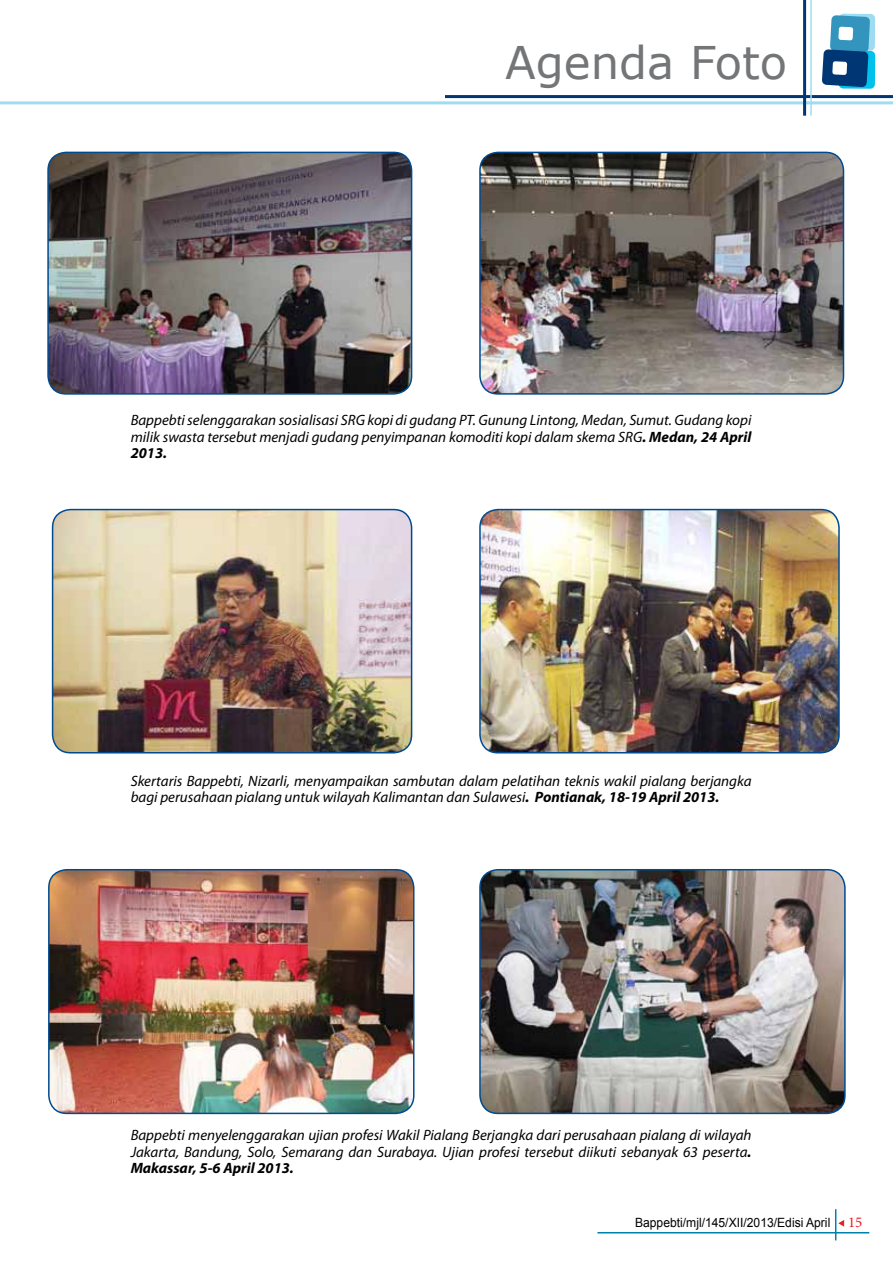
<style>
.page{position:relative;width:893px;height:1263px;background:#fff}
.page>*{position:absolute;margin:0;border:0;box-sizing:border-box;transform-origin:0 0}
.t1{font:45px "Verdana";color:#737577}
.t2{font:italic 15px/16.5px "Myriad Pro";color:#000;text-align:justify}
.t3{font:12.75px "Arial";color:#000;scale:.95 1}
.s1{font-weight:700}
.s2{font-family:"Minion Pro";font-size:15px;color:#ed1d24}
</style>
<div class="page">
<img style="left:480px;top:870px;width:365px;height:243px">
<div style="left:479px;top:869px;width:367px;height:245px;border:2px solid #004b90;border-radius:18px"></div>
<img style="left:49px;top:870px;width:365px;height:243px">
<div style="left:48px;top:869px;width:366px;height:245px;border:2px solid #004b90;border-radius:18px"></div>
<img style="left:48px;top:152px;width:364px;height:242px">
<div style="left:47px;top:152px;width:365px;height:243px;border:2px solid #004b90;border-radius:18px"></div>
<img style="left:480px;top:152px;width:363px;height:242px">
<div style="left:479px;top:152px;width:365px;height:243px;border:2px solid #004b90;border-radius:18px"></div>
<img style="left:480px;top:510px;width:359px;height:243px">
<div style="left:479px;top:509px;width:361px;height:244px;border:2px solid #004b90;border-radius:18px"></div>
<img style="left:53px;top:510px;width:359px;height:243px">
<div style="left:52px;top:509px;width:360px;height:244px;border:2px solid #004b90;border-radius:18px"></div>
<svg style="left:838px;top:1220px;width:6px;height:6px"></svg>
<hr style="left:835px;top:1209px;width:1px;height:31px;background:#0080ad">
<hr style="left:597px;top:1232px;width:272px;height:1px;background:#0080ad">
<svg style="left:840px;top:51px;width:36px;height:38px"></svg>
<div style="left:839px;top:14px;width:36px;height:37px;border:9px solid #9edcf1"></div>
<div style="left:835px;top:20px;width:30px;height:28px;background:#3395be"></div>
<div style="left:830px;top:15px;width:40px;height:37px;border:9px solid #3395be"></div>
<div style="left:826px;top:54px;width:38px;height:29px;background:#003674;border-radius:2px"></div>
<div style="left:822px;top:49px;width:46px;height:38px;border:9px solid #003674;border-radius:2px"></div>
<div style="left:841px;top:29px;width:10px;height:9px;background:#fff"></div>
<div style="left:838px;top:27px;width:15px;height:13px;border:4px solid #fff"></div>
<div style="left:835px;top:64px;width:10px;height:9px;background:#fff"></div>
<div style="left:832px;top:61px;width:15px;height:14px;border:4px solid #fff"></div>
<hr style="left:0;top:101px;width:893px;height:3px;background:#9edcf1">
<hr style="left:445px;top:95px;width:448px;height:3px;background:#003674">
<hr style="left:803px;top:0;width:3px;height:116px;background:#003674">
<hr style="left:810px;top:0;width:2px;height:116px;background:#9edcf1">
<h1 class="t1" style="left:505px;top:31px;width:284px">Agenda Foto</h1>
<p class="t2" style="left:131px;top:412px;width:622px">Bappebti selenggarakan sosialisasi SRG kopi di gudang PT. Gunung Lintong, Medan, Sumut. Gudang kopi milik swasta tersebut menjadi gudang penyimpanan komoditi kopi dalam skema SRG<span class="s1">. Medan, 24 April 2013.</span></p>
<p class="t2" style="left:131px;top:772px;width:622px">Skertaris Bappebti, Nizarli, menyampaikan sambutan dalam pelatihan teknis wakil pialang berjangka bagi perusahaan pialang untuk wilayah Kalimantan dan Sulawesi<span class="s1">. Pontianak, 18-19 April 2013.</span></p>
<p class="t2" style="left:131px;top:1127px;width:622px">Bappebti menyelenggarakan ujian profesi Wakil Pialang Berjangka dari perusahaan pialang di wilayah Jakarta, Bandung, Solo, Semarang dan Surabaya. Ujian profesi tersebut diikuti sebanyak 63 peserta<span class="s1">.<br>Makassar, 5-6 April 2013.</span></p>
<p class="t3" style="left:635px;top:1214px;width:241px">Bappebti/mjl/145/XII/2013/Edisi April <span class="s2">15</span></p>
</div>
